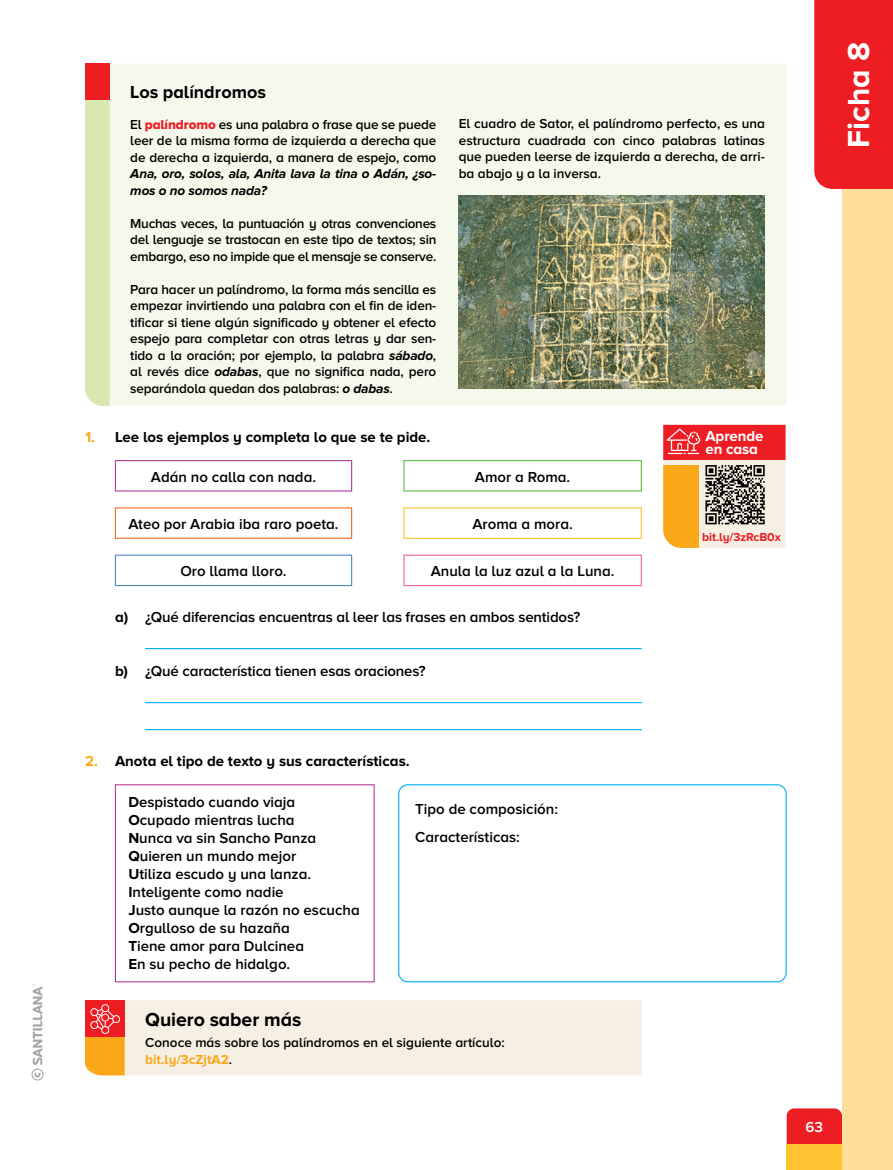
<style>
.page{position:relative;width:893px;height:1170px;background:#fff}
.page>*{position:absolute;margin:0;border:0;box-sizing:border-box;transform-origin:0 0}
.t1{font:700 31.5px "Proxima Nova A";color:#fff}
.t2{font:700 19.5px "Proxima Nova A";letter-spacing:-.005em;color:#000}
.t3{font:700 18px "Proxima Nova A";color:#000}
.t4{font:600 15px/18px "Proxima Nova A";color:#000}
.t5{font:700 15px "Proxima Nova A";color:#000}
.t6{font:700 15px/13.5px "Proxima Nova A";letter-spacing:-.005em;color:#fff}
.t7{font:600 15px "Proxima Nova A";color:#fff}
.t8{font:600 13.5px/16.5px "Proxima Nova A";letter-spacing:-.01em;color:#000;text-align:justify}
.t9{font:italic 700 13.5px/16.5px "Proxima Nova A";letter-spacing:-.01em;color:#000}
.t10{font:700 12px "Proxima Nova A";letter-spacing:-.005em;color:#ed1d24}
.s1{font-family:"Proxima Nova A Extrabld";font-weight:400;color:#ed1d24}
.s2{font-weight:700;font-style:italic}
.s3{color:#faa81a}
.s4{font-weight:700}
.s5{font-weight:700;color:#faa81a}
</style>
<div class="page">
<div style="left:842px;top:0;width:51px;height:1169px;background:#ffde9a"></div>
<div style="left:787px;top:1108px;width:55px;height:36px;background:#ed1d24"></div>
<div style="left:787px;top:1144px;width:55px;height:25px;background:#fec232"></div>
<div style="left:814px;top:0;width:79px;height:189px;background:#ed1d24"></div>
<div style="left:110px;top:64px;width:677px;height:342px;background:#f5f9ec"></div>
<div style="left:85px;top:100px;width:25px;height:306px;background:#d9e8b0"></div>
<div style="left:85px;top:64px;width:25px;height:36px;background:#ed1d24"></div>
<div style="left:115px;top:784px;width:260px;height:198px;background:#fff;border:1px solid #b43e97"></div>
<div style="left:398px;top:784px;width:389px;height:198px;border:1px solid #00aeef;border-radius:9px"></div>
<div style="left:115px;top:460px;width:237px;height:31px;border:1px solid #b43e97"></div>
<div style="left:403px;top:460px;width:239px;height:31px;border:1px solid #62bb46"></div>
<div style="left:115px;top:507px;width:237px;height:32px;border:1px solid #f36f21"></div>
<div style="left:403px;top:507px;width:239px;height:32px;border:1px solid #fec232"></div>
<div style="left:115px;top:554px;width:237px;height:32px;border:1px solid #5087c7"></div>
<div style="left:403px;top:554px;width:239px;height:32px;border:1px solid #f06790"></div>
<hr style="left:145px;top:648px;width:497px;height:1px;background:#00aeef">
<hr style="left:145px;top:702px;width:497px;height:1px;background:#00aeef">
<hr style="left:145px;top:729px;width:497px;height:1px;background:#00aeef">
<svg style="left:85px;top:1000px;width:557px;height:75px"></svg>
<img style="left:459px;top:195px;width:306px;height:193px">
<svg style="left:663px;top:425px;width:122px;height:123px"></svg>
<svg style="left:32px;top:984px;width:12px;height:96px"></svg>
<h3 class="t3" style="left:130px;top:82px;width:137px">Los palíndromos</h3>
<p class="t8" style="left:130px;top:115px;width:308px">El <span class="s1">palíndromo</span> es una palabra o frase que se puede leer de la misma forma de izquierda a derecha que de derecha a izquierda, a manera de espejo, como</p>
<p class="t9" style="left:130px;top:165px;width:308px">Ana, oro, solos, ala, Anita lava la tina o Adán, ¿so&shy;mos o no somos nada?</p>
<p class="t8" style="left:130px;top:214px;width:308px">Muchas veces, la puntuación y otras convenciones del lenguaje se trastocan en este tipo de textos; sin embargo, eso no impide que el mensaje se conserve.</p>
<p class="t8" style="left:130px;top:280px;width:308px">Para hacer un palíndromo, la forma más sencilla es empezar invirtiendo una palabra con el fin de iden&shy;tificar si tiene algún significado y obtener el efecto espejo para completar con otras letras y dar sen&shy;tido a la oración; por ejemplo, la palabra <span class="s2">sábado</span>, al revés dice <span class="s2">odabas</span>, que no significa nada, pero separándola quedan dos palabras: <span class="s2">o dabas</span>.</p>
<p class="t5" style="left:85px;top:428px;width:347px"><span class="s3">1.</span> Lee los ejemplos y completa lo que se te pide.</p>
<p class="t8" style="left:459px;top:115px;width:308px">El cuadro de Sator, el palíndromo perfecto, es una estructura cuadrada con cinco palabras latinas que pueden leerse de izquierda a derecha, de arri&shy;ba abajo y a la inversa.</p>
<p class="t6" style="left:705px;top:428px;width:60px">Aprende en casa</p>
<p class="t4" style="left:151px;top:467px;width:167px">Adán no calla con nada.</p>
<p class="t4" style="left:475px;top:467px;width:97px">Amor a Roma.</p>
<p class="t4" style="left:128px;top:514px;width:212px">Ateo por Arabia iba raro poeta.</p>
<p class="t4" style="left:472px;top:514px;width:102px">Aroma a mora.</p>
<p class="t4" style="left:180px;top:562px;width:108px">Oro llama lloro.</p>
<p class="t4" style="left:431px;top:562px;width:185px">Anula la luz azul a la Luna.</p>
<p class="t4" style="left:115px;top:608px;width:467px"><span class="s4">a)</span> ¿Qué diferencias encuentras al leer las frases en ambos sentidos?</p>
<p class="t4" style="left:115px;top:662px;width:312px"><span class="s4">b)</span> ¿Qué característica tienen esas oraciones?</p>
<p class="t10" style="left:702px;top:529px;width:80px">bit.ly/3zRcB0x</p>
<h1 class="t1" style="left:841px;top:148px;width:107px;rotate:-90deg">Ficha 8</h1>
<p class="t5" style="left:85px;top:752px;width:326px"><span class="s3">2.</span> Anota el tipo de texto y sus características.</p>
<p class="t4" style="left:128px;top:792px;width:233px"><span class="s4">D</span>espistado cuando viaja<br><span class="s4">O</span>cupado mientras lucha<br><span class="s4">N</span>unca va sin Sancho Panza<br><span class="s4">Q</span>uieren un mundo mejor<br><span class="s4">U</span>tiliza escudo y una lanza.<br><span class="s4">I</span>nteligente como nadie<br><span class="s4">J</span>usto aunque la razón no escucha<br><span class="s4">O</span>rgulloso de su hazaña<br><span class="s4">T</span>iene amor para Dulcinea<br><span class="s4">E</span>n su pecho de hidalgo.</p>
<h2 class="t2" style="left:145px;top:1008px;width:158px">Quiero saber más</h2>
<p class="t4" style="left:415px;top:795px;width:144px;line-height:27px">Tipo de composición:<br>Características:</p>
<p class="t8" style="left:145px;top:1033px;width:361px">Conoce más sobre los palíndromos en el siguiente artículo: <span class="s5">bit.ly/3cZjtA2</span>.</p>
<p class="t7" style="left:805px;top:1118px;width:19px">63</p>
</div>
